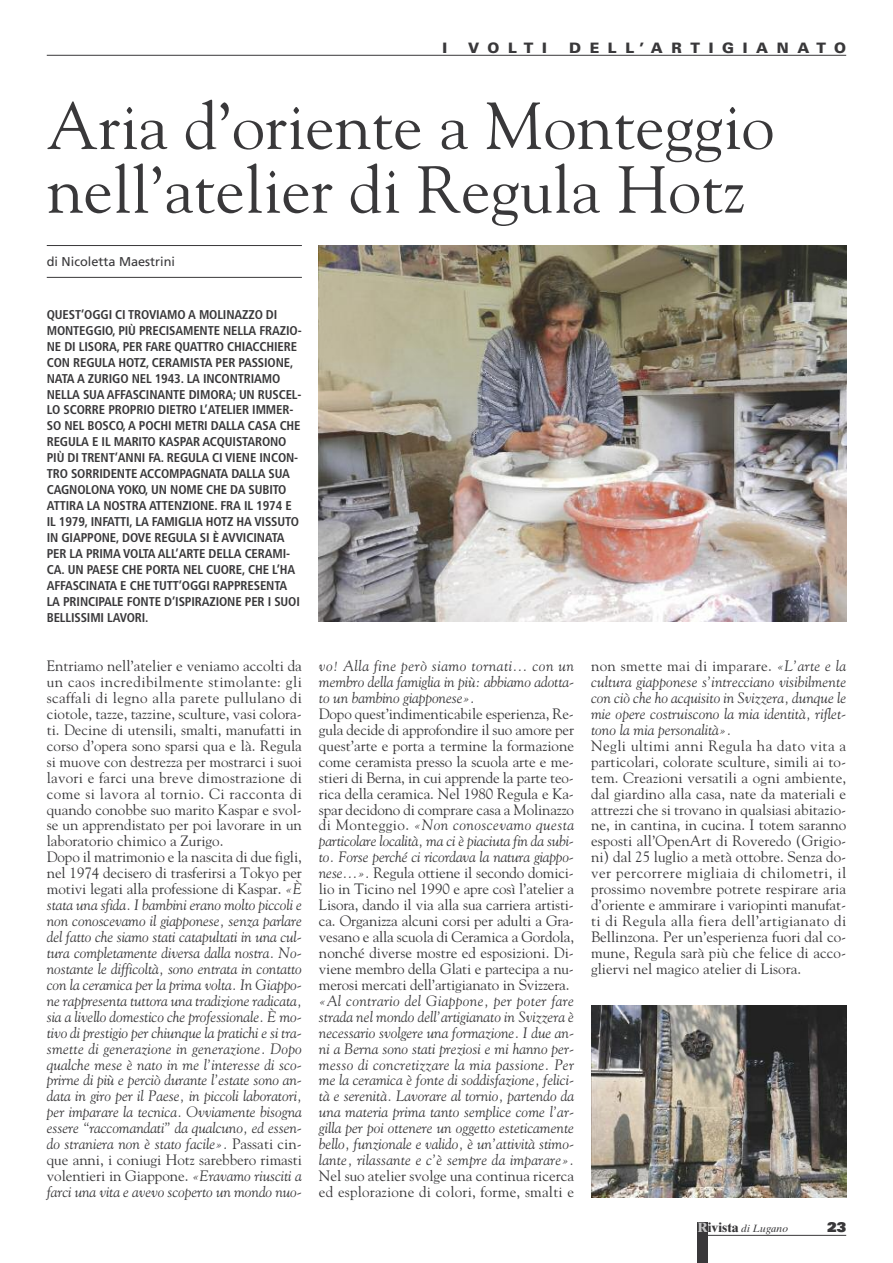
<style>
.page{position:relative;width:893px;height:1263px;background:#fff}
.page>*{position:absolute;margin:0;border:0;box-sizing:border-box;transform-origin:0 0}
.t1{font:66px/63.8px "Goudy";color:#39383a}
.t2{font:italic 15px/15.9px "Goudy";letter-spacing:-.005em;color:#39383a;text-align:justify}
.t3{font:15px/15.9px "Goudy";color:#39383a;text-align:justify}
.t4{font:900 14.4px "Univers LT Std";letter-spacing:.6em;color:#39383a}
.t5{font:13.5px "Univers LT Std X Black";color:#39383a}
.t6{font:700 condensed 12.75px/15.9px "Frutiger LT Std";letter-spacing:-.01em;color:#39383a}
.t7{font:12.75px "Frutiger LT Std";color:#39383a}
.t8{font:italic 10.5px "Times Ten LT Std";color:#39383a}
.s1{font-style:normal}
.s2{font-style:italic}
.s3{font-weight:700;font-style:normal;font-size:13.5px;color:#c3c3c4}
.s4{font-weight:700;font-style:normal;font-size:13.5px}
</style>
<div class="page">
<div style="left:697px;top:1222px;width:11px;height:41px;background:#39383a"></div>
<hr style="left:697px;top:1235px;width:149px;height:1px;background:#39383a">
<img style="left:319px;top:245px;width:527px;height:376px">
<hr style="left:47px;top:55px;width:799px;height:1px;background:#39383a">
<hr style="left:47px;top:245px;width:255px;height:1px;background:#39383a">
<hr style="left:47px;top:277px;width:255px;height:1px;background:#39383a">
<img style="left:591px;top:1006px;width:255px;height:191px">
<p class="t4" style="left:442px;top:43px;width:6px">I</p>
<p class="t4" style="left:468px;top:43px;width:80px">VOLTI</p>
<p class="t4" style="left:569px;top:43px;width:279px">DELL’ARTIGIANATO</p>
<h1 class="t1" style="left:47px;top:94px;width:729px">Aria d’oriente a Monteggio nell’atelier di Regula Hotz</h1>
<p class="t7" style="left:47px;top:256px;width:130px">di Nicoletta Maestrini</p>
<p class="t6" style="left:47px;top:307px;width:256px">QUEST’OGGI CI TROVIAMO A MOLINAZZO DI MONTEGGIO, PIÙ PRECISAMENTE NELLA FRAZIO-NE DI LISORA, PER FARE QUATTRO CHIACCHIERE CON REGULA HOTZ, CERAMISTA PER PASSIONE, NATA A ZURIGO NEL 1943. LA INCONTRIAMO NELLA SUA AFFASCINANTE DIMORA; UN RUSCEL-LO SCORRE PROPRIO DIETRO L’ATELIER IMMER-SO NEL BOSCO, A POCHI METRI DALLA CASA CHE REGULA E IL MARITO KASPAR ACQUISTARONO PIÙ DI TRENT’ANNI FA. REGULA CI VIENE INCON-TRO SORRIDENTE ACCOMPAGNATA DALLA SUA CAGNOLONA YOKO, UN NOME CHE DA SUBITO ATTIRA LA NOSTRA ATTENZIONE. FRA IL 1974 E IL 1979, INFATTI, LA FAMIGLIA HOTZ HA VISSUTO IN GIAPPONE, DOVE REGULA SI È AVVICINATA PER LA PRIMA VOLTA ALL’ARTE DELLA CERAMI-CA. UN PAESE CHE PORTA NEL CUORE, CHE L’HA AFFASCINATA E CHE TUTT’OGGI RAPPRESENTA LA PRINCIPALE FONTE D’ISPIRAZIONE PER I SUOI BELLISSIMI LAVORI.</p>
<p class="t2" style="left:47px;top:658px;width:257px;text-align:left"><span class="s1">Entriamo nell’atelier e veniamo accolti da un caos incredibilmente stimolante: gli scaffali di legno alla parete pullulano di ciotole, tazze, tazzine, sculture, vasi colora&shy;ti. Decine di utensili, smalti, manufatti in corso d’opera sono sparsi qua e là. Regula si muove con destrezza per mostrarci i suoi lavori e farci una breve dimostrazione di come si lavora al tornio. Ci racconta di quando conobbe suo marito Kaspar e svol&shy;se un apprendistato per poi lavorare in un laboratorio chimico a Zurigo.<br>Dopo il matrimonio e la nascita di due figli, nel 1974 decisero di trasferirsi a Tokyo per motivi legati alla professione di Kaspar.</span> «È stata una sfida. I bambini erano molto piccoli e non conoscevamo il giapponese, senza parlare del fatto che siamo stati catapultati in una cul&shy;tura completamente diversa dalla nostra. No&shy;nostante le difficoltà, sono entrata in contatto con la ceramica per la prima volta. In Giappo&shy;ne rappresenta tuttora una tradizione radicata, sia a livello domestico che professionale. È mo&shy;tivo di prestigio per chiunque la pratichi e si tra&shy;smette di generazione in generazione. Dopo qualche mese è nato in me l’interesse di sco&shy;prirne di più e perciò durante l’estate sono an&shy;data in giro per il Paese, in piccoli laboratori, per imparare la tecnica. Ovviamente bisogna essere “raccomandati” da qualcuno, ed essen&shy;do straniera non è stato facile». <span class="s1">Passati cin&shy;que anni, i coniugi Hotz sarebbero rimasti volentieri in Giappone.</span> «Eravamo riusciti a farci una vita e avevo scoperto un mondo nuo-</p>
<p class="t2" style="left:319px;top:658px;width:257px">vo! Alla fine però siamo tornati… con un membro della famiglia in più: abbiamo adotta&shy;to un bambino giapponese».</p>
<p class="t3" style="left:319px;top:706px;width:257px">Dopo quest’indimenticabile esperienza, Re&shy;gula decide di approfondire il suo amore per quest’arte e porta a termine la formazione come ceramista presso la scuola arte e me&shy;stieri di Berna, in cui apprende la parte teo&shy;rica della ceramica. Nel 1980 Regula e Ka&shy;spar decidono di comprare casa a Molinazzo di Monteggio. <span class="s2">«Non conoscevamo questa particolare località, ma ci è piaciuta fin da subi&shy;to. Forse perché ci ricordava la natura giappo&shy;nese…».</span> Regula ottiene il secondo domici&shy;lio in Ticino nel 1990 e apre così l’atelier a Lisora, dando il via alla sua carriera artisti&shy;ca. Organizza alcuni corsi per adulti a Gra&shy;vesano e alla scuola di Ceramica a Gordola, nonché diverse mostre ed esposizioni. Di&shy;viene membro della Glati e partecipa a nu&shy;merosi mercati dell’artigianato in Svizzera.</p>
<p class="t2" style="left:319px;top:993px;width:257px">«Al contrario del Giappone, per poter fare strada nel mondo dell’artigianato in Svizzera è necessario svolgere una formazione. I due an&shy;ni a Berna sono stati preziosi e mi hanno per&shy;messo di concretizzare la mia passione. Per me la ceramica è fonte di soddisfazione, felici&shy;tà e serenità. Lavorare al tornio, partendo da una materia prima tanto semplice come l’ar&shy;gilla per poi ottenere un oggetto esteticamente bello, funzionale e valido, è un’attività stimo&shy;lante, rilassante e c’è sempre da imparare».</p>
<p class="t3" style="left:319px;top:1168px;width:257px">Nel suo atelier svolge una continua ricerca ed esplorazione di colori, forme, smalti e</p>
<p class="t2" style="left:591px;top:658px;width:257px"><span class="s1">non smette mai di imparare.</span> «L’arte e la cultura giapponese s’intrecciano visibilmente con ciò che ho acquisito in Svizzera, dunque le mie opere costruiscono la mia identità, riflet&shy;tono la mia personalità».</p>
<p class="t3" style="left:591px;top:738px;width:257px">Negli ultimi anni Regula ha dato vita a particolari, colorate sculture, simili ai to&shy;tem. Creazioni versatili a ogni ambiente, dal giardino alla casa, nate da materiali e attrezzi che si trovano in qualsiasi abitazio&shy;ne, in cantina, in cucina. I totem saranno esposti all’OpenArt di Roveredo (Grigio&shy;ni) dal 25 luglio a metà ottobre. Senza do&shy;ver percorrere migliaia di chilometri, il prossimo novembre potrete respirare aria d’oriente e ammirare i variopinti manufat&shy;ti di Regula alla fiera dell’artigianato di Bellinzona. Per un’esperienza fuori dal co&shy;mune, Regula sarà più che felice di acco&shy;gliervi nel magico atelier di Lisora.</p>
<p class="t8" style="left:697px;top:1225px;width:92px"><span class="s3">R</span><span class="s4">ivista</span> di Lugano</p>
<p class="t5" style="left:827px;top:1222px;width:21px">23</p>
</div>
